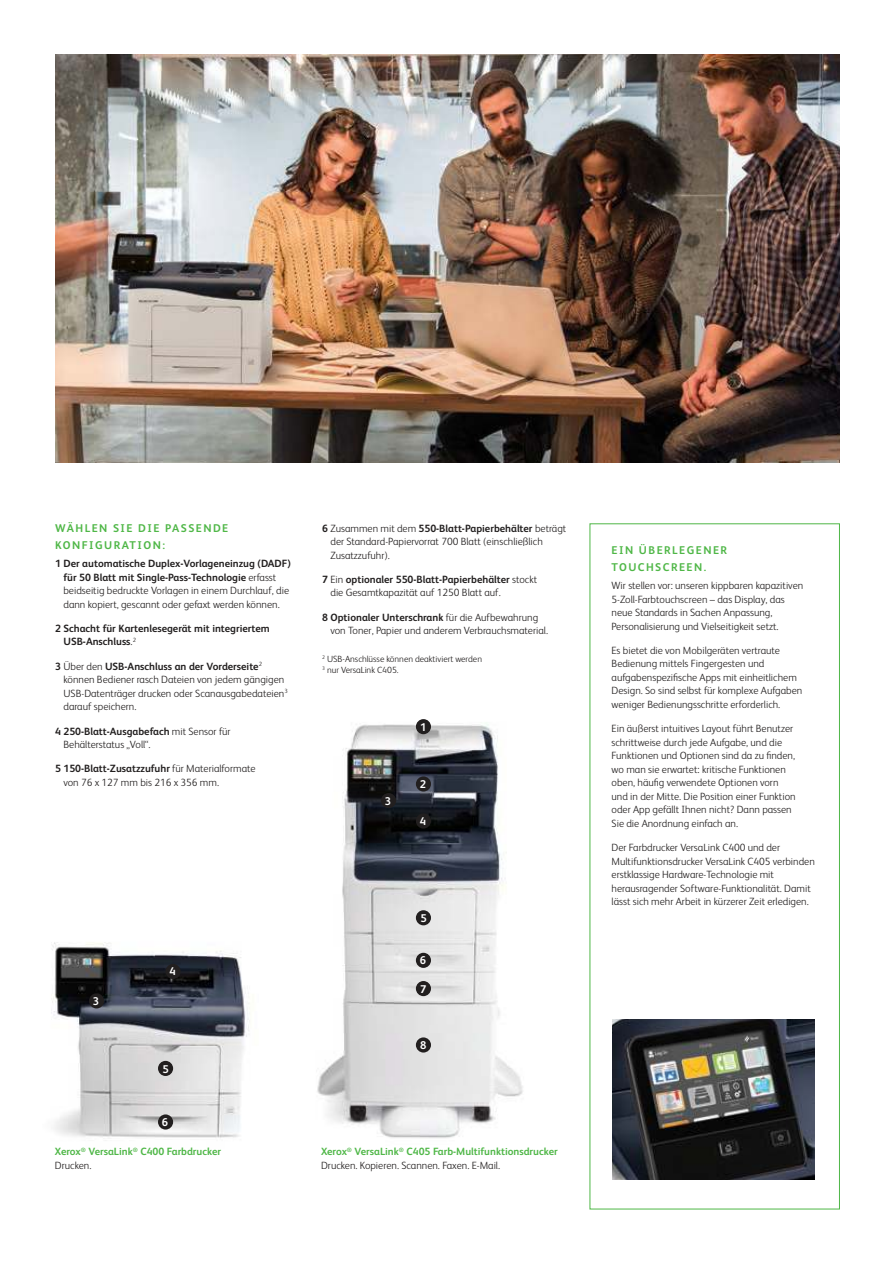
<style>
.page{position:relative;width:893px;height:1263px;background:#fff}
.page>*{position:absolute;margin:0;border:0;box-sizing:border-box;transform-origin:0 0}
.t1{font:700 11.25px/17.2px "Xerox Sans";letter-spacing:.13em;color:#4fb747}
.t2{font:700 11.25px "Xerox Sans";color:#fff}
.t3{font:300 10.5px/13.5px "Xerox Sans";color:#221f1f}
.t4{font:700 10.5px/13.5px "Xerox Sans";color:#4fb747}
.t5{font:700 10.5px/13.5px "Xerox Sans";color:#221f1f}
.t6{font:300 9px/10.5px "Xerox Sans";color:#221f1f}
.s1{font-weight:700}
.s2{font-weight:300}
.s3{font-weight:300;color:#221f1f}
</style>
<div class="page">
<img style="left:612px;top:1020px;width:203px;height:160px">
<div style="left:590px;top:523px;width:250px;height:686px;border:1px solid #4fb747"></div>
<img style="left:317px;top:719px;width:206px;height:419px">
<div style="left:416px;top:1037px;width:15px;height:15px;background:#221f1f;border-radius:50%"></div>
<div style="left:416px;top:981px;width:15px;height:15px;background:#221f1f;border-radius:50%"></div>
<div style="left:416px;top:953px;width:15px;height:15px;background:#221f1f;border-radius:50%"></div>
<div style="left:416px;top:910px;width:15px;height:15px;background:#221f1f;border-radius:50%"></div>
<div style="left:416px;top:813px;width:15px;height:15px;background:#221f1f;border-radius:50%"></div>
<div style="left:381px;top:793px;width:15px;height:15px;background:#221f1f;border-radius:50%"></div>
<div style="left:416px;top:776px;width:15px;height:15px;background:#221f1f;border-radius:50%"></div>
<div style="left:416px;top:719px;width:15px;height:15px;background:#221f1f;border-radius:50%"></div>
<img style="left:51px;top:942px;width:199px;height:196px">
<div style="left:158px;top:1114px;width:15px;height:15px;background:#221f1f;border-radius:50%"></div>
<div style="left:158px;top:1061px;width:15px;height:15px;background:#221f1f;border-radius:50%"></div>
<div style="left:165px;top:964px;width:16px;height:15px;background:#221f1f;border-radius:50%"></div>
<div style="left:89px;top:993px;width:15px;height:15px;background:#221f1f;border-radius:50%"></div>
<img style="left:55px;top:54px;width:785px;height:408px">
<p class="t1" style="left:55px;top:520px;width:175px">WÄHLEN SIE DIE PASSENDE<br>KONFIGURATION:</p>
<p class="t3" style="left:63px;top:557px;width:229px;text-indent:-8px"><span class="s1">1 Der automatische Duplex-Vorlageneinzug (DADF) für 50 Blatt mit Single-Pass-Technologie</span> erfasst beidseitig bedruckte Vorlagen in einem Durchlauf, die dann kopiert, gescannt oder gefaxt werden können.</p>
<p class="t5" style="left:63px;top:622px;width:208px;text-indent:-8px">2 Schacht für Kartenlesegerät mit integriertem<br>USB-Anschluss<span class="s2">.</span><sup>2</sup></p>
<p class="t3" style="left:63px;top:660px;width:226px;text-indent:-8px"><span class="s1">3</span> Über den <span class="s1">USB-Anschluss an der Vorderseite</span><sup>2 </sup>können Bediener rasch Dateien von jedem gängigen USB-Datenträger drucken oder Scanausgabedateien<sup>3 </sup>darauf speichern.</p>
<p class="t3" style="left:63px;top:724px;width:169px;text-indent:-8px"><span class="s1">4 250-Blatt-Ausgabefach</span> mit Sensor für<br>Behälterstatus „Voll“.</p>
<p class="t3" style="left:63px;top:762px;width:194px;text-indent:-8px"><span class="s1">5 150-Blatt-Zusatzzufuhr</span> für Materialformate von 76 x 127 mm bis 216 x 356 mm.</p>
<p class="t3" style="left:330px;top:521px;width:237px;text-indent:-8px"><span class="s1">6</span> Zusammen mit dem <span class="s1">550-Blatt-Papierbehälter</span> beträgt der Standard-Papiervorrat 700 Blatt (einschließlich<br>Zusatzzufuhr).</p>
<p class="t3" style="left:330px;top:573px;width:208px;text-indent:-8px"><span class="s1">7</span> Ein <span class="s1">optionaler 550-Blatt-Papierbehälter</span> stockt die Gesamtkapazität auf 1250 Blatt auf.</p>
<p class="t3" style="left:330px;top:610px;width:219px;text-indent:-8px"><span class="s1">8 Optionaler Unterschrank</span> für die Aufbewahrung von Toner, Papier und anderem Verbrauchsmaterial.</p>
<p class="t6" style="left:322px;top:654px;width:161px"><sup>2</sup> USB-Anschlüsse können deaktiviert werden<br><sup>3</sup> nur VersaLink C405.</p>
<p class="t2" style="left:420px;top:720px;width:8px">1</p>
<p class="t2" style="left:385px;top:794px;width:8px">3</p>
<p class="t2" style="left:420px;top:778px;width:8px">2</p>
<p class="t2" style="left:420px;top:815px;width:8px">4</p>
<p class="t2" style="left:93px;top:995px;width:8px">3</p>
<p class="t2" style="left:169px;top:965px;width:8px">4</p>
<p class="t2" style="left:163px;top:1062px;width:8px">5</p>
<p class="t2" style="left:162px;top:1116px;width:8px">6</p>
<p class="t4" style="left:55px;top:1145px;width:168px">Xerox<sup>®</sup> VersaLink<sup>®</sup> C400 Farbdrucker<br><span class="s3">Drucken.</span></p>
<p class="t2" style="left:420px;top:912px;width:8px">5</p>
<p class="t2" style="left:420px;top:954px;width:8px">6</p>
<p class="t2" style="left:420px;top:982px;width:8px">7</p>
<p class="t2" style="left:420px;top:1039px;width:8px">8</p>
<p class="t4" style="left:321px;top:1145px;width:238px">Xerox<sup>®</sup> VersaLink<sup>®</sup> C405 Farb-Multifunktionsdrucker<br><span class="s3">Drucken. Kopieren. Scannen. Faxen. E-Mail.</span></p>
<p class="t1" style="left:612px;top:542px;width:117px">EIN ÜBERLEGENER<br>TOUCHSCREEN.</p>
<p class="t3" style="left:612px;top:579px;width:193px">Wir stellen vor: unseren kippbaren kapazitiven 5-Zoll-Farbtouchscreen – das Display, das neue Standards in Sachen Anpassung, Personalisierung und Vielseitigkeit setzt.</p>
<p class="t3" style="left:612px;top:644px;width:192px">Es bietet die von Mobilgeräten vertraute Bedienung mittels Fingergesten und aufgabenspezifische Apps mit einheitlichem Design. So sind selbst für komplexe Aufgaben weniger Bedienungsschritte erforderlich.</p>
<p class="t3" style="left:612px;top:722px;width:186px">Ein äußerst intuitives Layout führt Benutzer schrittweise durch jede Aufgabe, und die Funktionen und Optionen sind da zu finden, wo man sie erwartet: kritische Funktionen oben, häufig verwendete Optionen vorn und in der Mitte. Die Position einer Funktion oder App gefällt Ihnen nicht? Dann passen Sie die Anordnung einfach an.</p>
<p class="t3" style="left:612px;top:841px;width:205px">Der Farbdrucker VersaLink C400 und der Multifunktionsdrucker VersaLink C405 verbinden erstklassige Hardware-Technologie mit herausragender Software-Funktionalität. Damit lässt sich mehr Arbeit in kürzerer Zeit erledigen.</p>
</div>
